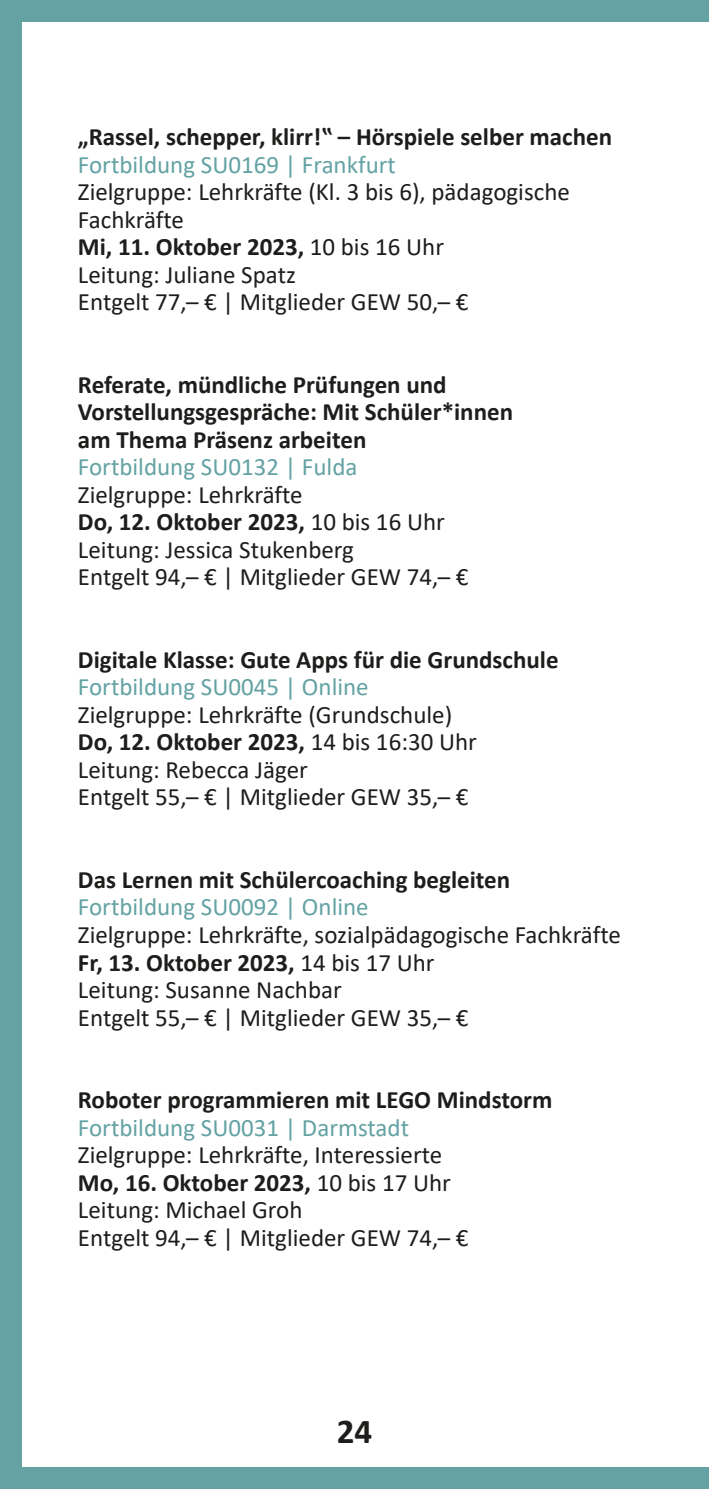
<style>
.page{position:relative;width:709px;height:1489px;background:#fff}
.page>*{position:absolute;margin:0;border:0;box-sizing:border-box;transform-origin:0 0}
.t1{font:700 35px "Calibri";color:#1d1d1b}
.t2{font:25px/27.5px "Calibri";color:#1d1d1b}
.t3{font:700 25px/27.5px "Calibri";color:#1d1d1b}
.t4{font:25px "Calibri";color:#64a2a3}
.s1{font-weight:700}
</style>
<div class="page">
<div style="left:0;top:0;width:709px;height:21px;background:#64a2a3"></div>
<div style="left:0;top:0;width:21px;height:1488px;background:#64a2a3"></div>
<div style="left:0;top:1467px;width:709px;height:21px;background:#64a2a3"></div>
<p class="t3" style="left:78px;top:125px;width:535px">„Rassel, schepper, klirr!‟ – Hörspiele selber machen</p>
<p class="t4" style="left:78px;top:154px;width:319px">Fortbildung SU0169 | Frankfurt</p>
<p class="t2" style="left:78px;top:180px;width:493px">Zielgruppe: Lehrkräfte (Kl. 3 bis 6), pädagogische<br>Fachkräfte<br><span class="s1">Mi, 11. Oktober 2023,</span> 10 bis 16 Uhr<br>Leitung: Juliane Spatz<br>Entgelt 77,– € | Mitglieder GEW 50,– €</p>
<p class="t3" style="left:78px;top:372px;width:436px">Referate, mündliche Prüfungen und<br>Vorstellungsgespräche: Mit Schüler*innen am Thema Präsenz arbeiten</p>
<p class="t4" style="left:78px;top:456px;width:281px">Fortbildung SU0132 | Fulda</p>
<p class="t2" style="left:78px;top:482px;width:392px">Zielgruppe: Lehrkräfte<br><span class="s1">Do, 12. Oktober 2023,</span> 10 bis 16 Uhr<br>Leitung: Jessica Stukenberg<br>Entgelt 94,– € | Mitglieder GEW 74,– €</p>
<p class="t3" style="left:78px;top:648px;width:482px">Digitale Klasse: Gute Apps für die Grundschule</p>
<p class="t4" style="left:78px;top:676px;width:292px">Fortbildung SU0045 | Online</p>
<p class="t2" style="left:78px;top:702px;width:400px">Zielgruppe: Lehrkräfte (Grundschule)<br><span class="s1">Do, 12. Oktober 2023,</span> 14 bis 16:30 Uhr Leitung: Rebecca Jäger<br>Entgelt 55,– € | Mitglieder GEW 35,– €</p>
<p class="t3" style="left:78px;top:868px;width:434px">Das Lernen mit Schülercoaching begleiten</p>
<p class="t4" style="left:78px;top:896px;width:292px">Fortbildung SU0092 | Online</p>
<p class="t2" style="left:78px;top:922px;width:544px">Zielgruppe: Lehrkräfte, sozialpädagogische Fachkräfte <span class="s1">Fr, 13. Oktober 2023,</span> 14 bis 17 Uhr<br>Leitung: Susanne Nachbar<br>Entgelt 55,– € | Mitglieder GEW 35,– €</p>
<p class="t3" style="left:78px;top:1088px;width:476px">Roboter programmieren mit LEGO Mindstorm</p>
<p class="t4" style="left:78px;top:1116px;width:332px">Fortbildung SU0031 | Darmstadt</p>
<p class="t2" style="left:78px;top:1142px;width:392px">Zielgruppe: Lehrkräfte, Interessierte <span class="s1">Mo, 16. Oktober 2023,</span> 10 bis 17 Uhr Leitung: Michael Groh<br>Entgelt 94,– € | Mitglieder GEW 74,– €</p>
<h1 class="t1" style="left:337px;top:1416px;width:37px">24</h1>
</div>
